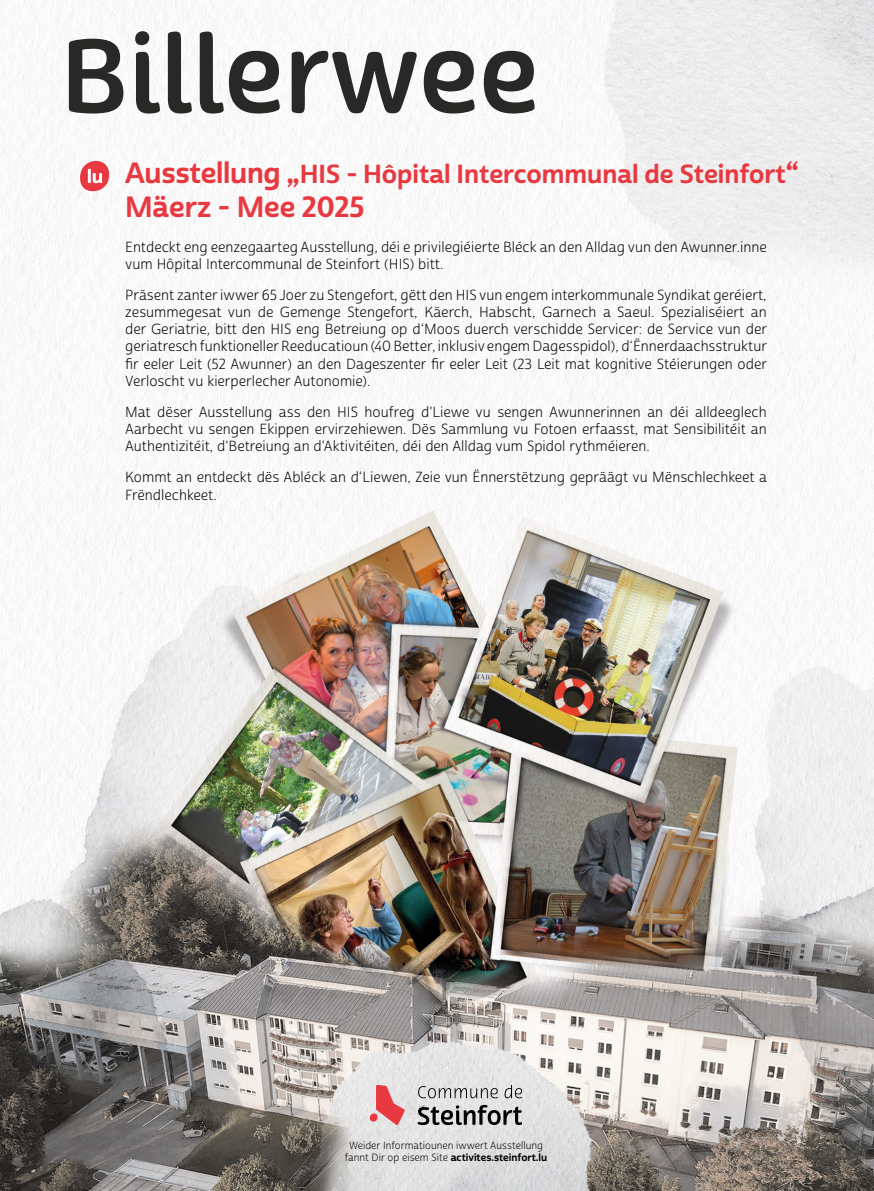
<style>
.page{position:relative;width:874px;height:1191px;background:#fff}
.page>*{position:absolute;margin:0;border:0;box-sizing:border-box;transform-origin:0 0}
.t1{font:28.4px "Cabrito Sans Nor Bol";color:#e83941}
.t2{font:25.4px "Cabrito Sans Nor Bol";color:#e83941}
.t3{font:14.2px/17px "Cabrito Sans Nor Boo";color:#000}
.t4{font:10.2px "Cabrito Sans Nor Bol";color:#000}
.t5{font:10.2px "Cabrito Sans Nor Boo";color:#000}
.s1{font-size:28.4px}
.s2{font-family:"Cabrito Sans Nor Boo"}
</style>
<div class="page">
<img style="left:0;top:0;width:873px;height:1191px">
<svg style="left:69px;top:31px;width:465px;height:82px"></svg>
<svg style="left:418px;top:1086px;width:79px;height:12px"></svg>
<svg style="left:504px;top:1085px;width:18px;height:13px"></svg>
<svg style="left:417px;top:1105px;width:104px;height:20px"></svg>
<div style="left:369px;top:1113px;width:8px;height:8px;background:#e83941;border-radius:50%"></div>
<svg style="left:376px;top:1084px;width:29px;height:41px"></svg>
<div style="left:80px;top:161px;width:29px;height:30px;background:#e83941;border-radius:13px"></div>
<svg style="left:88px;top:169px;width:14px;height:14px"></svg>
<h2 class="t2" style="left:125px;top:157px;width:674px"><span class="s1">Ausstellung „</span>HIS - Hôpital Intercommunal de Steinfort<span class="s1">“</span></h2>
<h1 class="t1" style="left:125px;top:189px;width:240px">Mäerz - Mee 2025</h1>
<p class="t3" style="left:125px;top:239px;width:642px">Entdeckt eng eenzegaarteg Ausstellung, déi e privilegiéierte Bléck an den Alldag vun den Awunner.inne vum Hôpital Intercommunal de Steinfort (HIS) bitt.</p>
<p class="t3" style="left:125px;top:287px;width:643px;text-align:justify">Präsent zanter iwwer 65 Joer zu Stengefort, gëtt den HIS vun engem interkommunale Syndikat geréiert, zesummegesat vun de Gemenge Stengefort, Käerch, Habscht, Garnech a Saeul. Spezialiséiert an der Geriatrie, bitt den HIS eng Betreiung op d‘Moos duerch verschidde Servicer: de Service vun der geriatresch funktioneller Reeducatioun (40 Better, inklusiv engem Dagesspidol), d‘Ënnerdaachsstruktur fir eeler Leit (52 Awunner) an den Dageszenter fir eeler Leit (23 Leit mat kognitive Stéierungen oder Verloscht vu kierperlecher Autonomie).</p>
<p class="t3" style="left:125px;top:404px;width:642px;text-align:justify">Mat dëser Ausstellung ass den HIS houfreg d'Liewe vu sengen Awunnerinnen an déi alldeeglech Aarbecht vu sengen Ekippen ervirzehiewen. Dës Sammlung vu Fotoen erfaasst, mat Sensibilitéit an Authentizitéit, d'Betreiung an d'Aktivitéiten, déi den Alldag vum Spidol rythméieren.</p>
<p class="t3" style="left:125px;top:469px;width:643px">Kommt an entdeckt dës Abléck an d‘Liewen, Zeie vun Ënnerstëtzung gepräägt vu Mënschlechkeet a<br>Frëndlechkeet.</p>
<p class="t5" style="left:349px;top:1138px;width:195px">Weider Informatiounen iwwert Ausstellung</p>
<p class="t4" style="left:344px;top:1150px;width:204px"><span class="s2">fannt Dir op eisem Site</span> activites.steinfort.lu</p>
</div>
